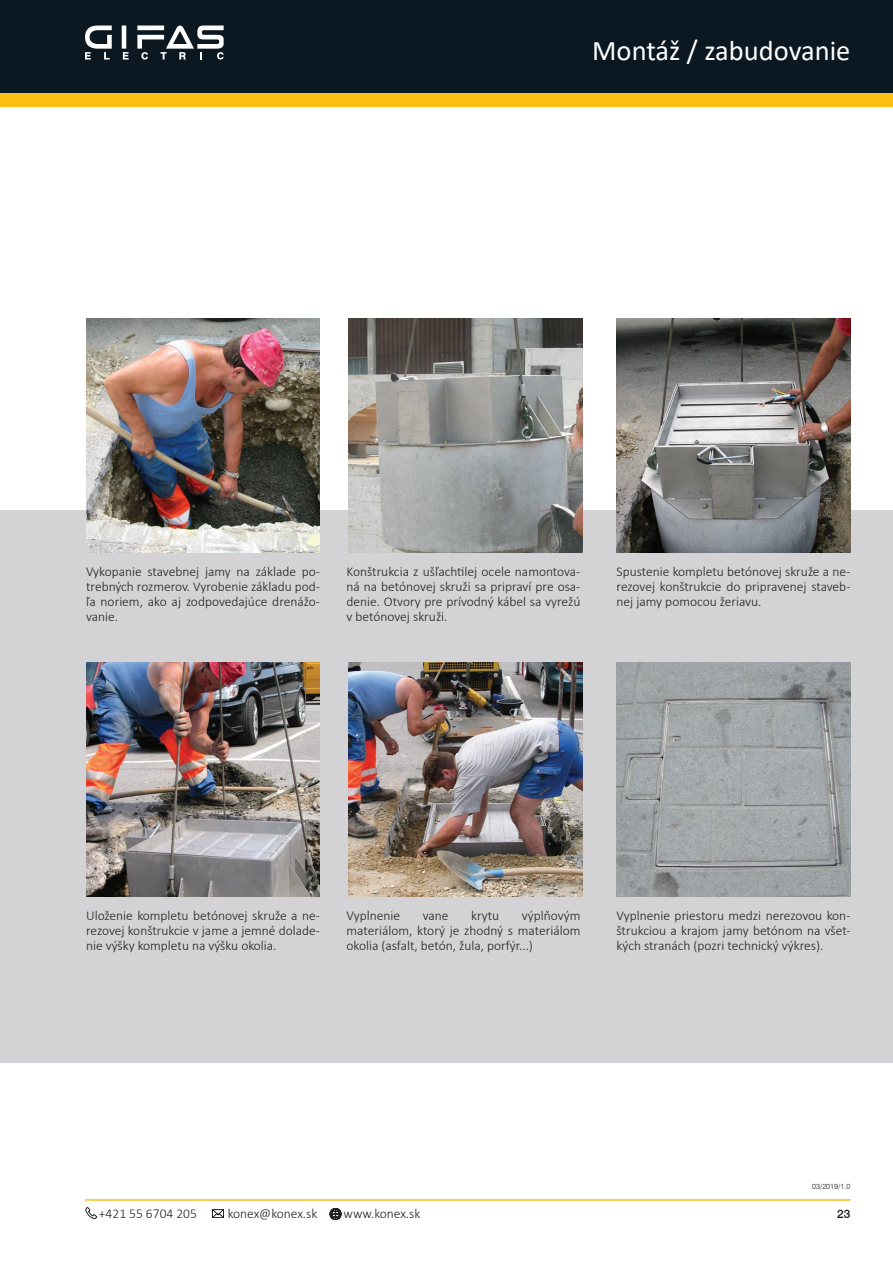
<style>
.page{position:relative;width:893px;height:1263px;background:#fff}
.page>*{position:absolute;margin:0;border:0;box-sizing:border-box;transform-origin:0 0}
.t1{font:28.5px "Calibri";color:#fff}
.t2{font:300 13.5px/15px "Calibri";color:#231f20;text-align:justify}
.t3{font:300 12px "Swiss 721 BT";color:#231f20}
.t4{font:500 12px "Swiss 721 BT";color:#231f20}
.t5{font:300 7.5px "Swiss 721 BT";color:#231f20}
</style>
<div class="page">
<div style="left:0;top:510px;width:893px;height:553px;background:#d3d2d4"></div>
<div style="left:0;top:84px;width:893px;height:22px;background:#fdbe12"></div>
<div style="left:0;top:0;width:893px;height:93px;background:#0b1721"></div>
<hr style="left:85px;top:1199px;width:765px;height:2px;background:#fdbe12">
<hr style="left:122px;top:26px;width:4px;height:23px;background:#fff">
<svg style="left:85px;top:25px;width:27px;height:35px"></svg>
<svg style="left:123px;top:52px;width:6px;height:8px"></svg>
<svg style="left:137px;top:26px;width:87px;height:34px"></svg>
<img style="left:86px;top:319px;width:234px;height:234px">
<img style="left:349px;top:319px;width:234px;height:234px">
<img style="left:617px;top:319px;width:233px;height:234px">
<img style="left:86px;top:663px;width:234px;height:234px">
<img style="left:349px;top:663px;width:234px;height:234px">
<img style="left:617px;top:663px;width:233px;height:234px">
<svg style="left:85px;top:1207px;width:12px;height:12px"></svg>
<svg style="left:212px;top:1209px;width:12px;height:9px"></svg>
<svg style="left:330px;top:1208px;width:12px;height:12px"></svg>
<p class="t1" style="left:592px;top:30px;width:260px">Montáž / zabudovanie</p>
<p class="t2" style="left:86px;top:564px;width:235px">Vykopanie stavebnej jamy na základe po&shy;trebných rozmerov. Vyrobenie základu pod&shy;ľa noriem, ako aj zodpovedajúce drenážo&shy;vanie.</p>
<p class="t2" style="left:347px;top:564px;width:235px">Konštrukcia z ušľachtilej ocele namontova&shy;ná na betónovej skruži sa pripraví pre osa&shy;denie. Otvory pre prívodný kábel sa vyrežú v betónovej skruži.</p>
<p class="t2" style="left:617px;top:564px;width:235px">Spustenie kompletu betónovej skruže a ne&shy;rezovej konštrukcie do pripravenej staveb&shy;nej jamy pomocou žeriavu.</p>
<p class="t2" style="left:347px;top:908px;width:235px;text-indent:175px">výplňovým materiálom, ktorý je zhodný s materiálom okolia (asfalt, betón, žula, porfýr...)</p>
<p class="t2" style="left:617px;top:908px;width:235px">Vyplnenie priestoru medzi nerezovou kon&shy;štrukciou a krajom jamy betónom na všet&shy;kých stranách (pozri technický výkres).</p>
<p class="t2" style="left:86px;top:908px;width:235px">Uloženie kompletu betónovej skruže a ne&shy;rezovej konštrukcie v jame a jemné dolade&shy;nie výšky kompletu na výšku okolia.</p>
<p class="t2" style="left:347px;top:908px;width:55px">Vyplnenie</p>
<p class="t2" style="left:423px;top:908px;width:27px">vane</p>
<p class="t2" style="left:471px;top:908px;width:30px">krytu</p>
<p class="t5" style="left:812px;top:1181px;width:40px">03/2019/1.0</p>
<p class="t3" style="left:98px;top:1205px;width:115px">+43 6225 / 7191 - 0 ·</p>
<p class="t3" style="left:234px;top:1205px;width:95px">verkauf@gifas.at ·</p>
<p class="t2" style="left:344px;top:1205px;width:78px">www.konex.sk</p>
<p class="t3" style="left:345px;top:1205px;width:67px">www.gifas.at</p>
<p class="t4" style="left:837px;top:1206px;width:15px">23</p>
<p class="t2" style="left:99px;top:1205px;width:99px">+421 55 6704 205</p>
<p class="t2" style="left:228px;top:1205px;width:91px">konex@konex.sk</p>
</div>
